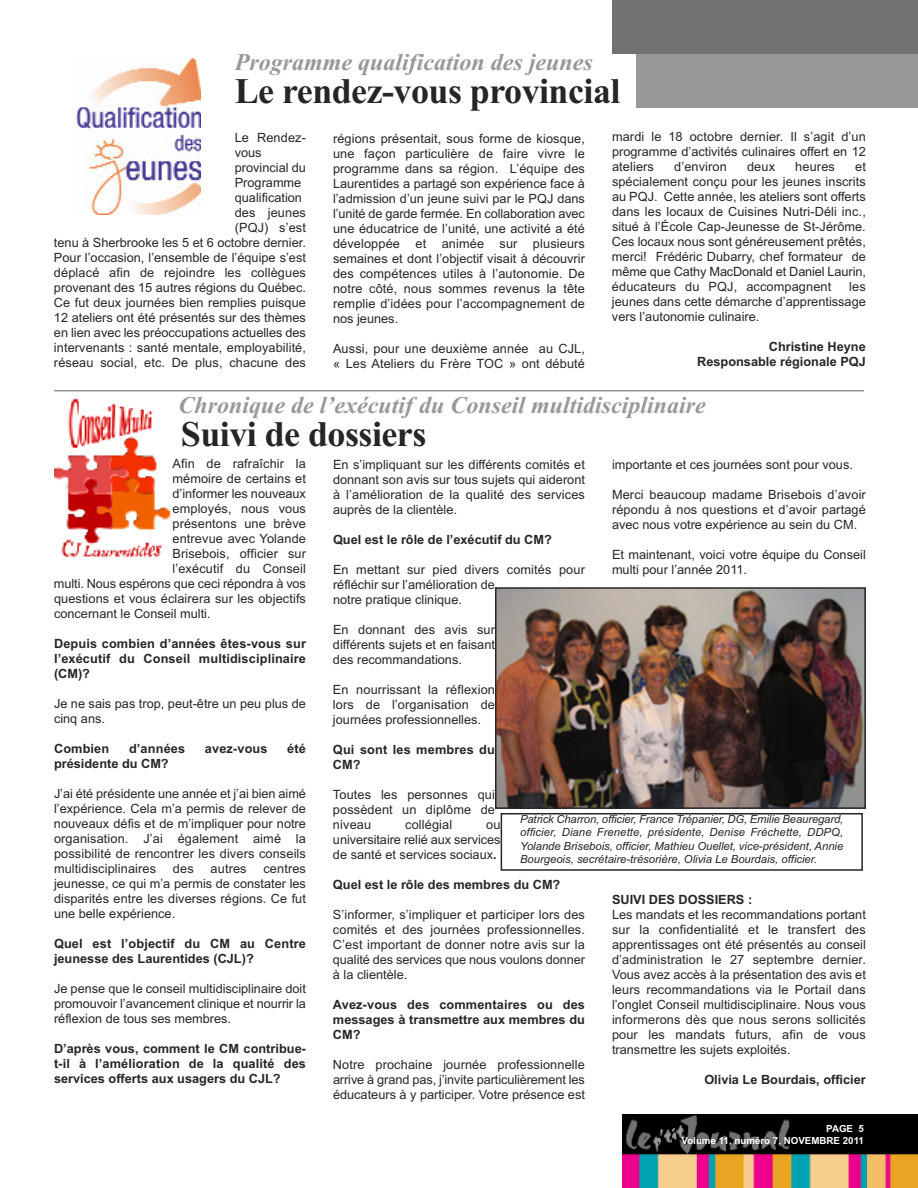
<style>
.page{position:relative;width:918px;height:1188px;background:#fff}
.page>*{position:absolute;margin:0;border:0;box-sizing:border-box;transform-origin:0 0}
.t1{font:700 36px "Times New Roman";letter-spacing:-.015em;color:#272627}
.t2{font:italic 700 24px "Times New Roman";color:#999898}
.t3{font:12.75px/15px "Arial";color:#272627;text-align:justify}
.t4{font:700 12.75px/15px "Arial";color:#272627;text-align:justify}
.t5{font:italic 11.25px/13.5px "Arial";color:#272627;text-align:justify}
.t6{font:700 9.75px/11.7px "Arial";color:#fff;text-align:right}
.s1{font-weight:700}
</style>
<div class="page">
<div style="left:612px;top:0;width:306px;height:54px;background:#727171"></div>
<img style="left:623px;top:1114px;width:295px;height:74px">
<img style="left:54px;top:398px;width:117px;height:160px">
<hr style="left:54px;top:390px;width:810px;height:2px;background:#999898">
<div style="left:598px;top:54px;width:320px;height:54px;background:#999898"></div>
<div style="left:54px;top:54px;width:582px;height:75px;background:#fff"></div>
<img style="left:73px;top:58px;width:128px;height:156px">
<img style="left:498px;top:590px;width:365px;height:216px">
<div style="left:495px;top:587px;width:371px;height:222px;border:2px solid #272627"></div>
<div style="left:501px;top:813px;width:362px;height:58px;border:2px solid #272627"></div>
<h2 class="t2" style="left:235px;top:48px;width:360px">Programme qualification des jeunes</h2>
<h1 class="t1" style="left:235px;top:70px;width:387px">Le rendez-vous provincial</h1>
<p class="t3" style="left:235px;top:130px;width:73px">Le Rendez-</p>
<p class="t3" style="left:235px;top:145px;width:28px">vous</p>
<p class="t3" style="left:235px;top:160px;width:73px">provincial du</p>
<p class="t3" style="left:235px;top:175px;width:68px">Programme</p>
<p class="t3" style="left:235px;top:190px;width:69px">qualification</p>
<p class="t3" style="left:235px;top:205px;width:73px">des jeunes</p>
<p class="t3" style="left:235px;top:220px;width:73px">(PQJ) s’est</p>
<p class="t3" style="left:54px;top:235px;width:253px">tenu à Sherbrooke les 5 et 6 octobre dernier.</p>
<p class="t3" style="left:54px;top:250px;width:253px">Pour l’occasion, l’ensemble de l’équipe s’est</p>
<p class="t3" style="left:54px;top:265px;width:253px">déplacé afin de rejoindre les collègues</p>
<p class="t3" style="left:54px;top:280px;width:253px">provenant des 15 autres régions du Québec.</p>
<p class="t3" style="left:54px;top:295px;width:253px">Ce fut deux journées bien remplies puisque</p>
<p class="t3" style="left:54px;top:310px;width:253px">12 ateliers ont été présentés sur des thèmes</p>
<p class="t3" style="left:54px;top:325px;width:254px">en lien avec les préoccupations actuelles des</p>
<p class="t3" style="left:54px;top:340px;width:254px">intervenants : santé mentale, employabilité,</p>
<p class="t3" style="left:54px;top:355px;width:253px">réseau social, etc. De plus, chacune des</p>
<p class="t3" style="left:612px;top:129px;width:255px">mardi le 18 octobre dernier. Il s’agit d’un programme d’activités culinaires offert en 12 ateliers</p>
<p class="t3" style="left:333px;top:131px;width:254px">régions présentait, sous forme de kiosque, une façon particulière de faire vivre le programme dans sa région. L’équipe des Laurentides a partagé son expérience face à l’admission d’un jeune suivi par le PQJ dans l’unité de garde fermée. En collaboration avec une éducatrice de l’unité, une activité a été développée et animée sur plusieurs semaines et dont l’objectif visait à découvrir des compétences utiles à l’autonomie. De notre côté, nous sommes revenus la tête remplie d’idées pour l’accompagnement de nos jeunes.</p>
<p class="t3" style="left:333px;top:341px;width:253px">Aussi, pour une deuxième année au CJL, « Les Ateliers du Frère TOC » ont débuté</p>
<p class="t3" style="left:674px;top:159px;width:54px">d’environ</p>
<p class="t3" style="left:747px;top:159px;width:30px">deux</p>
<p class="t3" style="left:795px;top:159px;width:41px">heures</p>
<p class="t3" style="left:612px;top:159px;width:255px;text-indent:243px">et spécialement conçu pour les jeunes inscrits au PQJ. Cette année, les ateliers sont offerts dans les locaux de Cuisines Nutri-Déli inc., situé à l’École Cap-Jeunesse de St-Jérôme.<br>Ces locaux nous sont généreusement prêtés, merci! Frédéric Dubarry, chef formateur de même que Cathy MacDonald et Daniel Laurin, éducateurs du PQJ, accompagnent</p>
<p class="t3" style="left:612px;top:279px;width:255px;text-indent:237px">les jeunes dans cette démarche d’apprentissage vers l’autonomie culinaire.</p>
<p class="t4" style="left:697px;top:339px;width:170px;text-align:right">Christine Heyne<br>Responsable régionale PQJ</p>
<h2 class="t2" style="left:178px;top:391px;width:529px">Chronique de l’exécutif du Conseil multidisciplinaire</h2>
<h1 class="t1" style="left:181px;top:413px;width:247px">Suivi de dossiers</h1>
<p class="t3" style="left:172px;top:456px;width:135px">Afin de rafraîchir la</p>
<p class="t3" style="left:173px;top:471px;width:135px">mémoire de certains et</p>
<p class="t3" style="left:173px;top:486px;width:135px">d’informer les nouveaux</p>
<p class="t3" style="left:173px;top:501px;width:135px">employés, nous vous</p>
<p class="t3" style="left:173px;top:516px;width:135px">présentons une brève</p>
<p class="t3" style="left:173px;top:531px;width:135px">entrevue avec Yolande</p>
<p class="t3" style="left:172px;top:546px;width:135px">Brisebois, officier sur</p>
<p class="t3" style="left:172px;top:561px;width:135px">l’exécutif du Conseil</p>
<p class="t3" style="left:54px;top:576px;width:253px">multi. Nous espérons que ceci répondra à vos</p>
<p class="t3" style="left:54px;top:591px;width:254px">questions et vous éclairera sur les objectifs</p>
<p class="t3" style="left:54px;top:606px;width:158px">concernant le Conseil multi.</p>
<p class="t4" style="left:54px;top:636px;width:254px">Depuis combien d’années êtes-vous sur l’exécutif du Conseil multidisciplinaire (CM)?</p>
<p class="t3" style="left:54px;top:696px;width:253px">Je ne sais pas trop, peut-être un peu plus de cinq ans.</p>
<p class="t4" style="left:54px;top:741px;width:57px">Combien</p>
<p class="t4" style="left:129px;top:741px;width:58px">d’années</p>
<p class="t4" style="left:205px;top:741px;width:64px">avez-vous</p>
<p class="t4" style="left:287px;top:741px;width:20px">été</p>
<p class="t4" style="left:54px;top:756px;width:116px">présidente du CM?</p>
<p class="t3" style="left:54px;top:786px;width:254px">J’ai été présidente une année et j’ai bien aimé l’expérience. Cela m’a permis de relever de nouveaux défis et de m’impliquer pour notre organisation. J’ai également aimé la possibilité de rencontrer les divers conseils multidisciplinaires</p>
<p class="t3" style="left:612px;top:457px;width:242px">importante et ces journées sont pour vous.</p>
<p class="t3" style="left:612px;top:487px;width:255px">Merci beaucoup madame Brisebois d’avoir répondu à nos questions et d’avoir partagé avec nous votre expérience au sein du CM.</p>
<p class="t3" style="left:612px;top:547px;width:255px">Et maintenant, voici votre équipe du Conseil multi pour l’année 2011.</p>
<p class="t3" style="left:333px;top:457px;width:254px">En s’impliquant sur les différents comités et donnant son avis sur tous sujets qui aideront à l’amélioration de la qualité des services auprès de la clientèle.</p>
<p class="t4" style="left:333px;top:532px;width:220px">Quel est le rôle de l’exécutif du CM?</p>
<p class="t3" style="left:333px;top:562px;width:253px;text-align:left">En mettant sur pied divers comités pour réfléchir sur l’amélioration de<br>notre pratique clinique.</p>
<p class="t3" style="left:333px;top:622px;width:163px">En donnant des avis sur différents sujets et en faisant des recommandations.</p>
<p class="t3" style="left:333px;top:682px;width:163px">En nourrissant la réflexion lors de l’organisation de journées professionnelles.</p>
<p class="t4" style="left:333px;top:742px;width:164px">Qui sont les membres du<br>CM?</p>
<p class="t3" style="left:333px;top:787px;width:163px">Toutes les personnes qui possèdent un diplôme de niveau</p>
<p class="t5" style="left:520px;top:812px;width:325px">Patrick Charron, officier, France Trépanier, DG, Émilie Beauregard, officier, Diane Frenette, présidente, Denise Fréchette, DDPQ, Yolande Brisebois, officier, Mathieu Ouellet, vice-président, Annie Bourgeois, secrétaire-trésorière, Olivia Le Bourdais, officier.</p>
<p class="t3" style="left:405px;top:817px;width:49px">collégial</p>
<p class="t3" style="left:333px;top:817px;width:169px;text-indent:153px">ou universitaire relié aux services de santé et services sociaux<span class="s1">.</span></p>
<p class="t4" style="left:333px;top:877px;width:229px">Quel est le rôle des membres du CM?</p>
<p class="t3" style="left:333px;top:907px;width:254px">S’informer, s’impliquer et participer lors des comités et des journées professionnelles.<br>C’est important de donner notre avis sur la qualité des services que nous voulons donner à la clientèle.</p>
<p class="t4" style="left:333px;top:997px;width:254px">Avez-vous des commentaires ou des messages à transmettre aux membres du CM?</p>
<p class="t3" style="left:333px;top:1057px;width:254px">Notre prochaine journée professionnelle arrive à grand pas, j’invite particulièrement les éducateurs à y participer. Votre présence est</p>
<p class="t3" style="left:173px;top:861px;width:22px">des</p>
<p class="t3" style="left:211px;top:861px;width:38px">autres</p>
<p class="t3" style="left:54px;top:861px;width:254px;text-indent:209px">centres jeunesse, ce qui m’a permis de constater les disparités entre les diverses régions. Ce fut une belle expérience.</p>
<p class="t4" style="left:54px;top:936px;width:253px">Quel est l’objectif du CM au Centre jeunesse des Laurentides (CJL)?</p>
<p class="t3" style="left:54px;top:981px;width:253px">Je pense que le conseil multidisciplinaire doit promouvoir l’avancement clinique et nourrir la réflexion de tous ses membres.</p>
<p class="t4" style="left:54px;top:1041px;width:254px">D’après vous, comment le CM contribue&shy;t-il à l’amélioration de la qualité des services offerts aux usagers du CJL?</p>
<p class="t4" style="left:612px;top:892px;width:142px">SUIVI DES DOSSIERS :</p>
<p class="t3" style="left:612px;top:907px;width:255px">Les mandats et les recommandations portant sur la confidentialité et le transfert des apprentissages ont été présentés au conseil d’administration le 27 septembre dernier.<br>Vous avez accès à la présentation des avis et leurs recommandations via le Portail dans l’onglet Conseil multidisciplinaire. Nous vous informerons dès que nous serons sollicités pour les mandats futurs, afin de vous transmettre les sujets exploités.</p>
<p class="t4" style="left:704px;top:1072px;width:163px">Olivia Le Bourdais, officier</p>
<p class="t6" style="left:682px;top:1123px;width:184px">PAGE 5<br>Volume 11, numéro 7, NOVEMBRE 2011</p>
</div>
